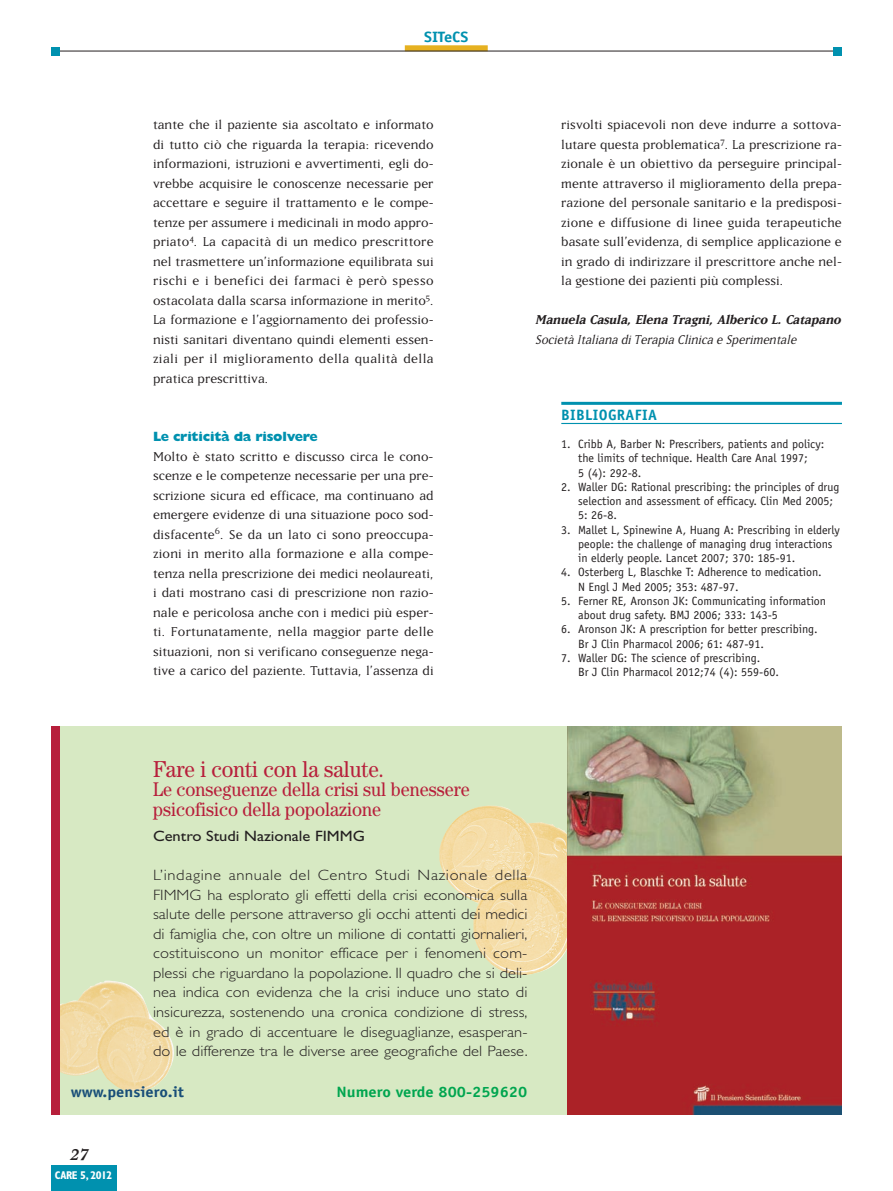
<style>
.page{position:relative;width:893px;height:1191px;background:#fff}
.page>*{position:absolute;margin:0;border:0;box-sizing:border-box;transform-origin:0 0}
.t1{font:23.1px "Century";color:#b71f3b;scale:.91 1}
.t2{font:19.8px/19.5px "Century";color:#b71f3b;scale:.91 1}
.t3{font:italic 700 16.5px "New Baskerville";color:#231f20;scale:1.1 1}
.t4{font:15px/19.5px "Matrix";color:#231f20;text-align:justify;scale:1.1 1}
.t5{font:300 15px/19.5px "Gill Sans";color:#231f20;text-align:justify;scale:1.1 1}
.t6{font:italic 700 15px "Matrix";color:#231f20}
.t7{font:italic 15px "Matrix";color:#231f20}
.t8{font:15px "Gill Sans";color:#231f20;scale:1.1 1}
.t9{font:700 15px "Officina Sans";color:#00a54f;scale:1.1 1}
.t10{font:700 15px "Officina Sans";color:#184e78;scale:1.1 1}
.t11{font:700 15px "Officina Sans";letter-spacing:.02em;color:#0091af}
.t12{font:700 15px "Officina Sans";letter-spacing:.02em;color:#0091af;scale:1.1 1}
.t13{font:800 13.5px "Gill Sans";letter-spacing:-.015em;color:#0091af}
.t14{font:12px/14.2px "Officina Sans";color:#231f20}
.t15{font:700 condensed 11.25px "Gill Sans";letter-spacing:-.04em;color:#fff}
</style>
<div class="page">
<div style="left:405px;top:45px;width:83px;height:6px;background:#e6b120"></div>
<hr style="left:51px;top:51px;width:791px;height:1px;background:#231f20">
<div style="left:51px;top:1165px;width:65px;height:26px;background:#0091af"></div>
<div style="left:51px;top:726px;width:791px;height:388px;background:#d7e9c3"></div>
<img style="left:439px;top:805px;width:128px;height:170px">
<img style="left:567px;top:726px;width:275px;height:388px">
<img style="left:60px;top:980px;width:114px;height:111px">
<div style="left:51px;top:726px;width:9px;height:388px;background:#b71f3b"></div>
<div style="left:833px;top:47px;width:9px;height:9px;background:#0091af"></div>
<div style="left:51px;top:47px;width:9px;height:9px;background:#0091af"></div>
<hr style="left:561px;top:402px;width:281px;height:3px;background:#0091af">
<hr style="left:561px;top:423px;width:281px;height:1px;background:#0091af">
<p class="t12" style="left:424px;top:31px;width:41px">SITeCS</p>
<p class="t4" style="left:153px;top:114px;width:257px">tante che il paziente sia ascoltato e informato di tutto ciò che riguarda la terapia: ricevendo informazioni, istruzioni e avvertimenti, egli do&shy;vrebbe acquisire le conoscenze necessarie per accettare e seguire il trattamento e le compe&shy;tenze per assumere i medicinali in modo appro&shy;priato<sup>4</sup>. La capacità di un medico prescrittore nel trasmettere un’informazione equilibrata sui rischi e i benefici dei farmaci è però spesso ostacolata dalla scarsa informazione in merito<sup>5</sup>.<br>La formazione e l’aggiornamento dei professio&shy;nisti sanitari diventano quindi elementi essen&shy;ziali per il miglioramento della qualità della pratica prescrittiva.</p>
<p class="t13" style="left:153px;top:431px;width:166px">Le criticità da risolvere</p>
<p class="t4" style="left:153px;top:446px;width:257px">Molto è stato scritto e discusso circa le cono&shy;scenze e le competenze necessarie per una pre&shy;scrizione sicura ed efficace, ma continuano ad emergere evidenze di una situazione poco sod&shy;disfacente<sup>6</sup>. Se da un lato ci sono preoccupa&shy;zioni in merito alla formazione e alla compe&shy;tenza nella prescrizione dei medici neolaureati, i dati mostrano casi di prescrizione non razio&shy;nale e pericolosa anche con i medici più esper&shy;ti. Fortunatamente, nella maggior parte delle situazioni, non si verificano conseguenze nega&shy;tive a carico del paziente. Tuttavia, l’assenza di</p>
<p class="t4" style="left:561px;top:114px;width:257px">risvolti spiacevoli non deve indurre a sottova&shy;lutare questa problematica<sup>7</sup>. La prescrizione ra&shy;zionale è un obiettivo da perseguire principal&shy;mente attraverso il miglioramento della prepa&shy;razione del personale sanitario e la predisposi&shy;zione e diffusione di linee guida terapeutiche basate sull’evidenza, di semplice applicazione e in grado di indirizzare il prescrittore anche nel&shy;la gestione dei pazienti più complessi.</p>
<p class="t6" style="left:535px;top:310px;width:309px">Manuela Casula, Elena Tragni, Alberico L. Catapano</p>
<p class="t7" style="left:535px;top:330px;width:264px">Società Italiana di Terapia Clinica e Sperimentale</p>
<p class="t11" style="left:561px;top:409px;width:97px">BIBLIOGRAFIA</p>
<p class="t14" style="left:578px;top:438px;width:248px;text-indent:-17px">1. Cribb A, Barber N: Prescribers, patients and policy: the limits of technique. Health Care Anal 1997;<br>5 (4): 292-8.</p>
<p class="t14" style="left:578px;top:481px;width:263px;text-indent:-17px">2. Waller DG: Rational prescribing: the principles of drug selection and assessment of efficacy. Clin Med 2005;<br>5: 26-8.</p>
<p class="t14" style="left:578px;top:523px;width:263px;text-indent:-17px">3. Mallet L, Spinewine A, Huang A: Prescribing in elderly people: the challenge of managing drug interactions in elderly people. Lancet 2007; 370: 185-91.</p>
<p class="t14" style="left:578px;top:566px;width:245px;text-indent:-17px">4. Osterberg L, Blaschke T: Adherence to medication.<br>N Engl J Med 2005; 353: 487-97.</p>
<p class="t14" style="left:578px;top:595px;width:249px;text-indent:-17px">5. Ferner RE, Aronson JK: Communicating information about drug safety. BMJ 2006; 333: 143-5</p>
<p class="t14" style="left:578px;top:623px;width:241px;text-indent:-17px">6. Aronson JK: A prescription for better prescribing.<br>Br J Clin Pharmacol 2006; 61: 487-91.</p>
<p class="t14" style="left:578px;top:652px;width:202px;text-indent:-17px">7. Waller DG: The science of prescribing.<br>Br J Clin Pharmacol 2012;74 (4): 559-60.</p>
<h1 class="t1" style="left:153px;top:760px;width:255px">Fare i conti con la salute.</h1>
<h2 class="t2" style="left:153px;top:781px;width:349px">Le conseguenze della crisi sul benessere psicofisico della popolazione</h2>
<p class="t8" style="left:153px;top:830px;width:194px">Centro Studi Nazionale FIMMG</p>
<p class="t5" style="left:153px;top:867px;width:342px">L’indagine annuale del Centro Studi Nazionale della FIMMG ha esplorato gli effetti della crisi economica sulla salute delle persone attraverso gli occhi attenti dei medici di famiglia che, con oltre un milione di contatti giornalieri, costituiscono un monitor efficace per i fenomeni com&shy;plessi che riguardano la popolazione. Il quadro che si deli&shy;nea indica con evidenza che la crisi induce uno stato di insicurezza, sostenendo una cronica condizione di stress, ed è in grado di accentuare le diseguaglianze, esasperan&shy;do le differenze tra le diverse aree geografiche del Paese.</p>
<p class="t10" style="left:71px;top:1086px;width:105px">www.pensiero.it</p>
<p class="t9" style="left:336px;top:1086px;width:175px">Numero verde 800-259620</p>
<p class="t3" style="left:69px;top:1145px;width:18px">27</p>
<p class="t15" style="left:55px;top:1170px;width:59px">CARE 5, 2012</p>
</div>
